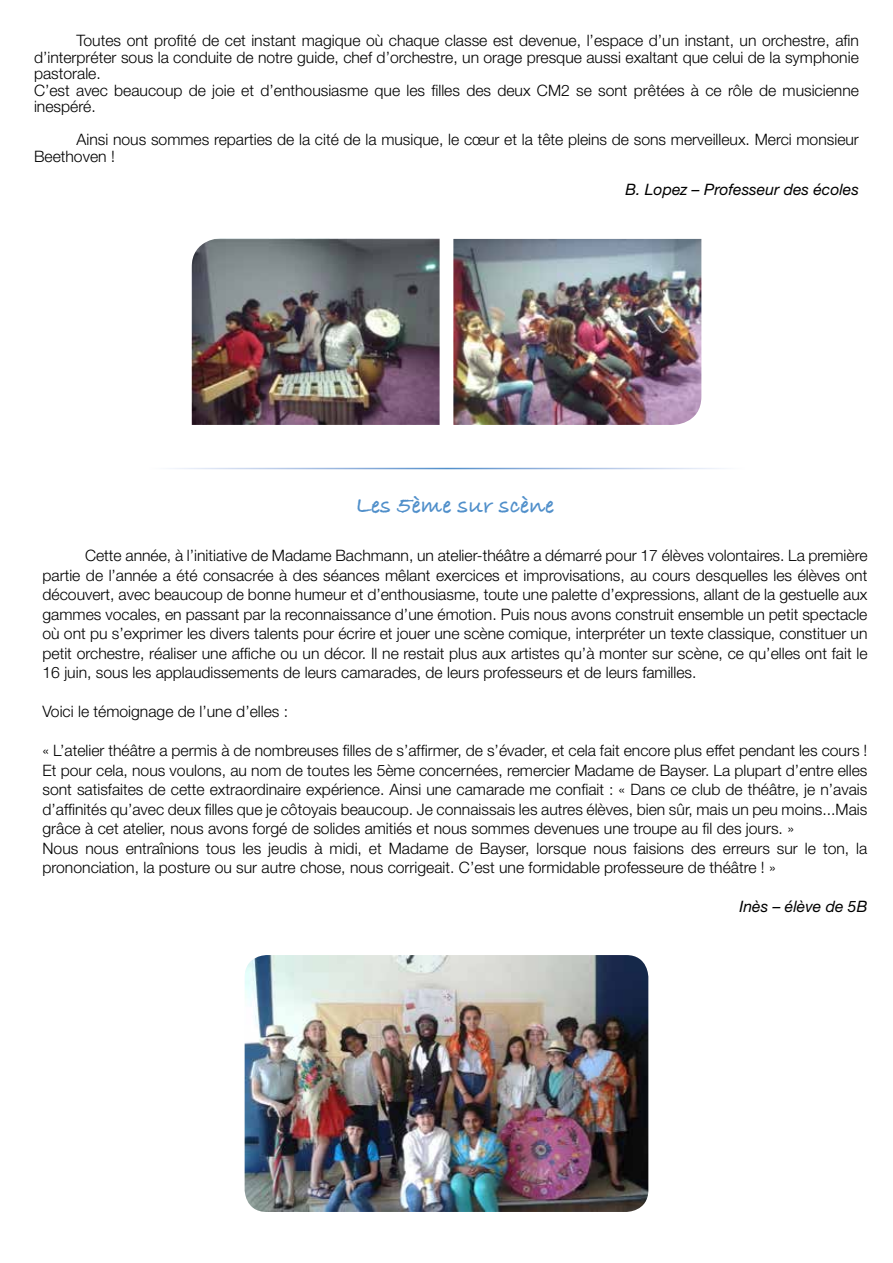
<style>
.page{position:relative;width:893px;height:1263px;background:#fff}
.page>*{position:absolute;margin:0;border:0;box-sizing:border-box;transform-origin:0 0}
.t1{font:700 24px "Bradley Hand ITCTT";color:#508fca}
.t2{font:300 15.75px/19.5px "Helvetica Neue";color:#000}
.t3{font:italic 15.75px "Helvetica Neue";color:#000}
</style>
<div class="page">
<img style="left:245px;top:955px;width:403px;height:257px">
<img style="left:192px;top:238px;width:248px;height:187px">
<img style="left:453px;top:239px;width:248px;height:186px">
<p class="t2" style="left:34px;top:32px;width:826px;line-height:16.5px;text-indent:43px">Toutes ont profité de cet instant magique où chaque classe est devenue, l’espace d’un instant, un orchestre, afin d’interpréter sous la conduite de notre guide, chef d’orchestre, un orage presque aussi exaltant que celui de la symphonie pastorale.<br>C’est avec beaucoup de joie et d’enthousiasme que les filles des deux CM2 se sont prêtées à ce rôle de musicienne inespéré.</p>
<p class="t2" style="left:34px;top:131px;width:826px;line-height:16.5px;text-indent:43px">Ainsi nous sommes reparties de la cité de la musique, le cœur et la tête pleins de sons merveilleux. Merci monsieur<br>Beethoven !</p>
<p class="t3" style="left:625px;top:180px;width:235px">B. Lopez – Professeur des écoles</p>
<h1 class="t1" style="left:356px;top:487px;width:200px">Les 5ème sur scène</h1>
<p class="t2" style="left:43px;top:545px;width:826px;text-align:justify;text-indent:43px">Cette année, à l’initiative de Madame Bachmann, un atelier-théâtre a démarré pour 17 élèves volontaires. La première partie de l’année a été consacrée à des séances mêlant exercices et improvisations, au cours desquelles les élèves ont découvert, avec beaucoup de bonne humeur et d’enthousiasme, toute une palette d’expressions, allant de la gestuelle aux gammes vocales, en passant par la reconnaissance d’une émotion. Puis nous avons construit ensemble un petit spectacle où ont pu s’exprimer les divers talents pour écrire et jouer une scène comique, interpréter un texte classique, constituer un petit orchestre, réaliser une affiche ou un décor. Il ne restait plus aux artistes qu’à monter sur scène, ce qu’elles ont fait le 16 juin, sous les applaudissements de leurs camarades, de leurs professeurs et de leurs familles.</p>
<p class="t2" style="left:43px;top:701px;width:247px">Voici le témoignage de l’une d’elles :</p>
<p class="t2" style="left:43px;top:740px;width:826px">« L’atelier théâtre a permis à de nombreuses filles de s’affirmer, de s’évader, et cela fait encore plus effet pendant les cours !<br>Et pour cela, nous voulons, au nom de toutes les 5ème concernées, remercier Madame de Bayser. La plupart d’entre elles sont satisfaites de cette extraordinaire expérience. Ainsi une camarade me confiait : « Dans ce club de théâtre, je n’avais d’affinités qu’avec deux filles que je côtoyais beaucoup. Je connaissais les autres élèves, bien sûr, mais un peu moins...Mais grâce à cet atelier, nous avons forgé de solides amitiés et nous sommes devenues une troupe au fil des jours. »<br>Nous nous entraînions tous les jeudis à midi, et Madame de Bayser, lorsque nous faisions des erreurs sur le ton, la prononciation, la posture ou sur autre chose, nous corrigeait. C’est une formidable professeure de théâtre ! »</p>
<p class="t3" style="left:739px;top:897px;width:130px">Inès – élève de 5B</p>
</div>
